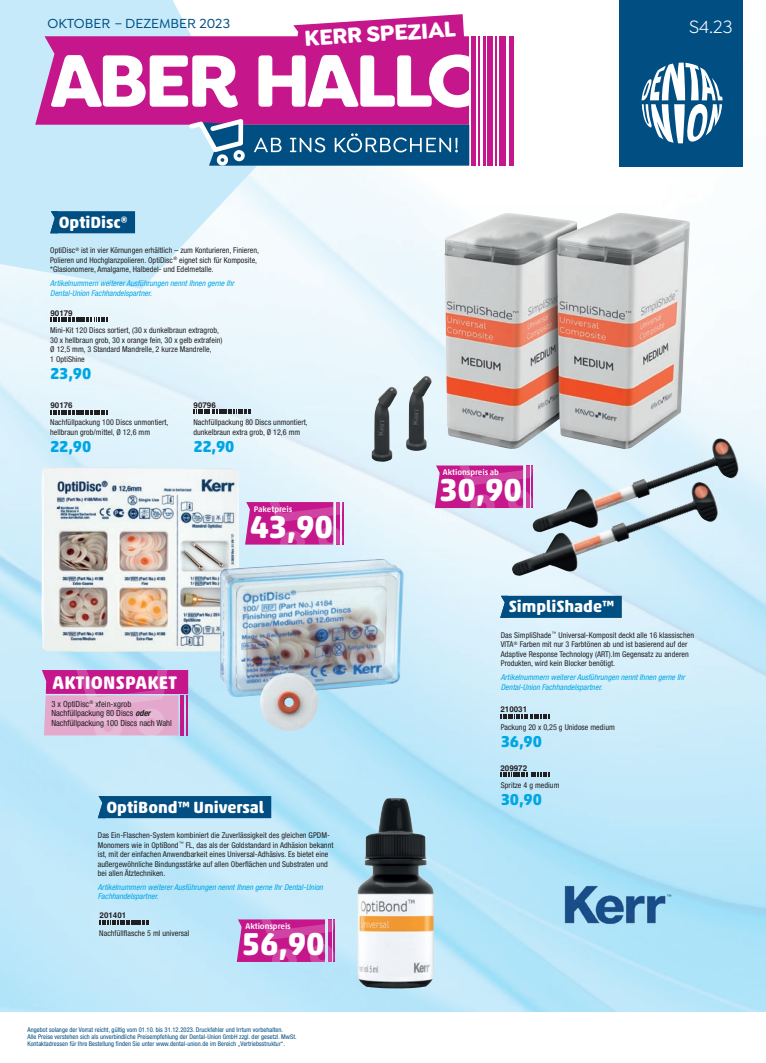
<style>
.page{position:relative;width:766px;height:1063px;background:#fff}
.page>*{position:absolute;margin:0;border:0;box-sizing:border-box;transform-origin:0 0}
.t1{font:700 32.2px "Akko Rounded Pro";letter-spacing:-.01em;color:#fff}
.t2{font:700 23.2px "Goldplay";color:#fff}
.t3{font:19px "Goldplay Alt";color:#fff}
.t4{font:700 18.5px "Akko Rounded Pro";letter-spacing:.015em;color:#fff}
.t5{font:700 16.5px "Akko Rounded Pro";color:#fff}
.t6{font:700 16px "Akko Rounded Pro";letter-spacing:-.01em;color:#00a6e4}
.t7{font:500 14px "Goldplay Alt";color:#004e82}
.t8{font:condensed 8.5px/9.5px "Helvetica Neue LT Pro";color:#231f20}
.t9{font:500 8.3px "Akko Rounded Pro";letter-spacing:-.01em;color:#fff}
.t10{font:condensed 8px/9.5px "Helvetica Neue LT Pro";letter-spacing:.005em;color:#231f20}
.t11{font:italic condensed 8px/9.5px "Helvetica Neue LT Pro";letter-spacing:.005em;color:#00a6e4}
.t12{font:700 8px "Helvetica";color:#231f20}
.t13{font:condensed 6.5px/7px "Helvetica Neue LT Pro";letter-spacing:.005em;color:#004e82}
.s1{font-weight:700;font-style:italic}
</style>
<div class="page">
<img style="left:0;top:0;width:765px;height:1012px">
<svg style="left:0;top:0;width:258px;height:289px;fill:#c6eafa"></svg>
<div style="left:619px;top:0;width:123px;height:166px;background:#004e82"></div>
<svg style="left:35px;top:36px;width:434px;height:89px;background:#c52895"></svg>
<svg style="left:469px;top:36px;width:40px;height:130px"></svg>
<hr style="left:471px;top:36px;width:4px;height:130px;background:#c5168c">
<div style="left:487px;top:36px;width:5px;height:130px;background:#c5168c"></div>
<div style="left:499px;top:36px;width:7px;height:130px;background:#c5168c"></div>
<hr style="left:509px;top:36px;width:4px;height:130px;background:#c5168c">
<hr style="left:478px;top:36px;width:2px;height:130px;background:#c5168c">
<hr style="left:483px;top:36px;width:2px;height:130px;background:#c5168c">
<hr style="left:494px;top:36px;width:2px;height:130px;background:#c5168c">
<svg style="left:50px;top:55px;width:188px;height:53px"></svg>
<svg style="left:641px;top:63px;width:81px;height:80px"></svg>
<svg style="left:189px;top:119px;width:280px;height:47px;background:#41689a"></svg>
<svg style="left:258px;top:14px;width:227px;height:94px"></svg>
<svg style="left:237px;top:919px;width:101px;height:43px;background:#c7379c"></svg>
<div style="left:505px;top:596px;width:116px;height:22px;background:#004e82"></div>
<svg style="left:500px;top:596px;width:5px;height:22px"></svg>
<img style="left:675px;top:438px;width:44px;height:34px">
<img style="left:371px;top:213px;width:318px;height:249px">
<div style="left:103px;top:796px;width:168px;height:22px;background:#004e82"></div>
<svg style="left:98px;top:796px;width:5px;height:22px"></svg>
<div style="left:56px;top:211px;width:79px;height:22px;background:#004e82"></div>
<svg style="left:50px;top:211px;width:6px;height:22px"></svg>
<img style="left:41px;top:467px;width:198px;height:185px">
<img style="left:563px;top:884px;width:109px;height:40px">
<svg style="left:500px;top:714px;width:49px;height:4px"></svg>
<svg style="left:500px;top:772px;width:49px;height:5px"></svg>
<img style="left:655px;top:482px;width:43px;height:34px">
<svg style="left:435px;top:466px;width:101px;height:42px;background:#ca369c"></svg>
<svg style="left:50px;top:318px;width:57px;height:4px"></svg>
<svg style="left:50px;top:410px;width:57px;height:4px"></svg>
<img style="left:219px;top:559px;width:185px;height:139px">
<img style="left:260px;top:673px;width:58px;height:58px">
<svg style="left:245px;top:502px;width:101px;height:43px;background:#ca389d"></svg>
<svg style="left:100px;top:920px;width:48px;height:4px"></svg>
<svg style="left:193px;top:410px;width:57px;height:4px"></svg>
<svg style="left:42px;top:670px;width:146px;height:65px;background:#d678b8"></svg>
<img style="left:357px;top:798px;width:76px;height:190px">
<h3 class="t7" style="left:47px;top:16px;width:184px">OKTOBER – DEZEMBER 2023</h3>
<h3 class="t3" style="left:689px;top:16px;width:45px">S4.23</h3>
<h2 class="t2" style="left:303px;top:24px;width:153px;rotate:-4deg">KERR SPEZIAL</h2>
<h3 class="t5" style="left:59px;top:212px;width:71px">OptiDisc®</h3>
<p class="t10" style="left:50px;top:246px;width:210px">OptiDisc<sup>®</sup> ist in vier Körnungen erhältlich – zum Konturieren, Finieren,<br>Polieren und Hochglanzpolieren. OptiDisc<sup>®</sup> eignet sich für Komposite, *Glasionomere, Amalgame, Halbedel- und Edelmetalle.</p>
<p class="t11" style="left:50px;top:278px;width:185px">Artikelnummern weiterer Ausführungen nennt Ihnen gerne Ihr<br>Dental-Union Fachhandelspartner.</p>
<p class="t12" style="left:50px;top:308px;width:24px">90179</p>
<p class="t10" style="left:50px;top:326px;width:174px">Mini-Kit 120 Discs sortiert, (30 x dunkelbraun extragrob, 30 x hellbraun grob, 30 x orange fein, 30 x gelb extrafein)<br>Ø 12,5 mm, 3 Standard Mandrelle, 2 kurze Mandrelle,<br>1 OptiShine</p>
<h3 class="t6" style="left:50px;top:363px;width:43px">23,90</h3>
<p class="t12" style="left:50px;top:400px;width:24px">90176</p>
<p class="t10" style="left:50px;top:418px;width:120px">Nachfüllpackung 100 Discs unmontiert, hellbraun grob/mittel, Ø 12,6 mm</p>
<h3 class="t6" style="left:50px;top:437px;width:43px">22,90</h3>
<p class="t12" style="left:193px;top:400px;width:24px">90796</p>
<p class="t10" style="left:193px;top:418px;width:116px">Nachfüllpackung 80 Discs unmontiert, dunkelbraun extra grob, Ø 12,6 mm</p>
<h3 class="t6" style="left:193px;top:436px;width:43px">22,90</h3>
<p class="t9" style="left:254px;top:504px;width:40px">Paketpreis</p>
<h3 class="t4" style="left:53px;top:671px;width:126px">AKTIONSPAKET</h3>
<p class="t8" style="left:51px;top:699px;width:122px">3 x OptiDisc<sup>®</sup> xfein-xgrob<br>Nachfüllpackung 80 Discs <span class="s1">oder<br></span>Nachfüllpackung 100 Discs nach Wahl</p>
<h1 class="t1" style="left:250px;top:507px;width:84px">43,90</h1>
<h3 class="t5" style="left:106px;top:797px;width:159px">OptiBond™ Universal</h3>
<p class="t10" style="left:98px;top:831px;width:237px">Das Ein-Flaschen-System kombiniert die Zuverlässigkeit des gleichen GPDM-Monomers wie in OptiBond<sup>™</sup> FL, das als der Goldstandard in Adhäsion bekannt ist, mit der einfachen Anwendbarkeit eines Universal-Adhäsivs. Es bietet eine außergewöhnliche Bindungsstärke auf allen Oberflächen und Substraten und bei allen Ätztechniken.</p>
<p class="t11" style="left:98px;top:882px;width:226px">Artikelnummern weiterer Ausführungen nennt Ihnen gerne Ihr Dental-Union<br>Fachhandelspartner.</p>
<p class="t12" style="left:100px;top:910px;width:28px">201401</p>
<p class="t10" style="left:99px;top:928px;width:92px">Nachfüllflasche 5 ml universal</p>
<p class="t9" style="left:245px;top:921px;width:47px">Aktionspreis</p>
<h1 class="t1" style="left:242px;top:924px;width:84px">56,90</h1>
<p class="t13" style="left:27px;top:1026px;width:270px">Angebot solange der Vorrat reicht, gültig vom 01.10. bis 31.12.2023. Druckfehler und Irrtum vorbehalten.<br>Alle Preise verstehen sich als unverbindliche Preisempfehlung der Dental-Union GmbH zzgl. der gesetzl. MwSt.<br>Kontaktadressen für Ihre Bestellung finden Sie unter www.dental-union.de im Bereich „Vertriebsstruktur“.</p>
<p class="t9" style="left:443px;top:467px;width:57px">Aktionspreis ab</p>
<h1 class="t1" style="left:439px;top:470px;width:84px">30,90</h1>
<h3 class="t5" style="left:508px;top:597px;width:107px">SimpliShade™</h3>
<p class="t10" style="left:500px;top:630px;width:195px">Das SimpliShade<sup>™</sup> Universal-Komposit deckt alle 16 klassischen VITA<sup>®</sup> Farben mit nur 3 Farbtönen ab und ist basierend auf der Adaptive Response Technology (ART).Im Gegensatz zu anderen Produkten, wird kein Blocker benötigt.</p>
<p class="t11" style="left:500px;top:673px;width:185px">Artikelnummern weiterer Ausführungen nennt Ihnen gerne Ihr<br>Dental-Union Fachhandelspartner.</p>
<p class="t12" style="left:500px;top:704px;width:28px">210031</p>
<p class="t10" style="left:500px;top:722px;width:115px">Packung 20 x 0,25 g Unidose medium</p>
<h3 class="t6" style="left:500px;top:732px;width:43px">36,90</h3>
<p class="t10" style="left:500px;top:780px;width:60px">Spritze 4 g medium</p>
<h3 class="t6" style="left:500px;top:790px;width:43px">30,90</h3>
<p class="t12" style="left:500px;top:763px;width:28px">209972</p>
</div>
